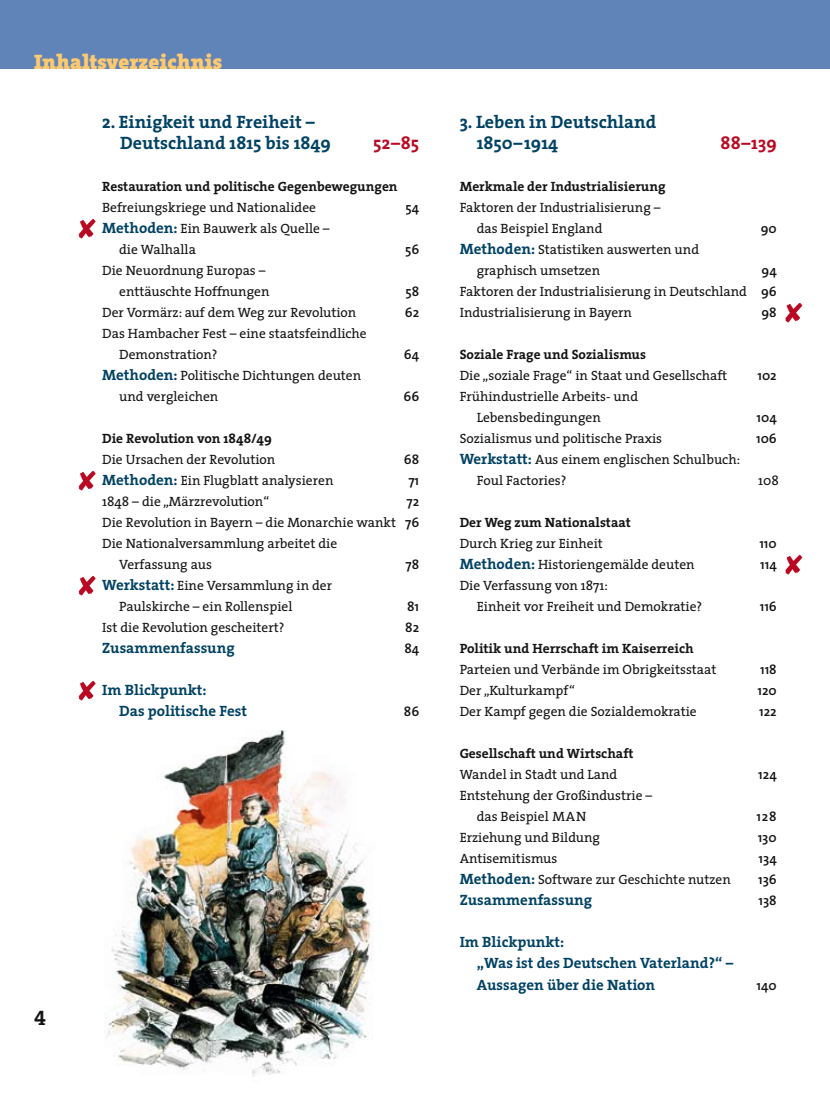
<style>
.page{position:relative;width:830px;height:1106px;background:#fff}
.page>*{position:absolute;margin:0;border:0;box-sizing:border-box;transform-origin:0 0}
._75_2_Kolumnentitel{font:21px "The Serif CV Black";color:#ffca6f}
._61_Hauptkapitelname{font:18px/21px "The Serif CV Bold";color:#004264}
._61_Hauptkapitelname-2{font:18px "The Serif CV Bold";color:#b90922}
._63_Unterkapitel{font:15px/21px "The Serif CV Bold";color:#004264}
._63_Unterkapitel-2{font:13.5px/21px "The Serif CV";color:#141314}
._62_Kapitelname{font:13.5px "The Serif CV Bold";color:#141314}
._63_Unterkapitel-3{font:700 13.5px "The Sans CV Semi";color:#141314}
.s1{font-family:"The Serif CV Bold";font-size:15px;color:#004264}
.s2{font-family:"The Sans CV Semi";font-weight:700}
</style>
<div class="page">
<img style="left:106px;top:730px;width:267px;height:347px">
<div style="left:0;top:0;width:829px;height:69px;background:#6084b7"></div>
<hr style="left:829px;top:0;width:1px;height:69px;background:#6084b7">
<p class="_75_2_Kolumnentitel" style="left:34px;top:44px;width:189px">Inhaltsverzeichnis</p>
<p class="_61_Hauptkapitelname" style="left:102px;top:111px;width:214px">2. Einigkeit und Freiheit –</p>
<p class="_61_Hauptkapitelname" style="left:120px;top:132px;width:212px">Deutschland 1815 bis 1849</p>
<p class="_61_Hauptkapitelname-2" style="left:373px;top:128px;width:47px">52–85</p>
<p class="_62_Kapitelname" style="left:102px;top:175px;width:297px">Restauration und politische Gegenbewegungen</p>
<p class="_63_Unterkapitel-2" style="left:102px;top:197px;width:215px">Befreiungskriege und Nationalidee</p>
<p class="_63_Unterkapitel-3" style="left:405px;top:196px;width:15px">54</p>
<p class="_63_Unterkapitel-2" style="left:119px;top:218px;width:212px;text-indent:-17px"><span class="s1">Methoden:</span> Ein Bauwerk als Quelle – die Walhalla</p>
<p class="_63_Unterkapitel-3" style="left:405px;top:238px;width:16px">56</p>
<p class="_63_Unterkapitel-2" style="left:102px;top:260px;width:169px;text-align:right">Die Neuordnung Europas – enttäuschte Hoffnungen</p>
<p class="_63_Unterkapitel-3" style="left:405px;top:280px;width:15px">58</p>
<p class="_63_Unterkapitel-2" style="left:102px;top:302px;width:255px">Der Vormärz: auf dem Weg zur Revolution</p>
<p class="_63_Unterkapitel-3" style="left:404px;top:301px;width:16px">62</p>
<p class="_63_Unterkapitel-2" style="left:119px;top:323px;width:249px;text-indent:-17px">Das Hambacher Fest – eine staatsfeindliche<br>Demonstration?</p>
<p class="_63_Unterkapitel-3" style="left:404px;top:343px;width:17px">64</p>
<p class="_63_Unterkapitel-2" style="left:119px;top:365px;width:243px;text-indent:-17px"><span class="s1">Methoden:</span> Politische Dichtungen deuten und vergleichen</p>
<p class="_63_Unterkapitel-3" style="left:403px;top:385px;width:17px">66</p>
<p class="_62_Kapitelname" style="left:102px;top:427px;width:171px">Die Revolution von 1848/49</p>
<p class="_63_Unterkapitel-2" style="left:102px;top:449px;width:174px">Die Ursachen der Revolution</p>
<p class="_63_Unterkapitel-3" style="left:404px;top:448px;width:17px">68</p>
<p class="_63_Unterkapitel-2" style="left:102px;top:470px;width:233px"><span class="s1">Methoden:</span> Ein Flugblatt analysieren</p>
<p class="_63_Unterkapitel-3" style="left:408px;top:469px;width:12px">71</p>
<p class="_63_Unterkapitel-2" style="left:102px;top:491px;width:168px">1848 – die „Märzrevolution“</p>
<p class="_63_Unterkapitel-3" style="left:406px;top:490px;width:14px">72</p>
<p class="_63_Unterkapitel-2" style="left:102px;top:512px;width:318px">Die Revolution in Bayern – die Monarchie wankt <span class="s2">76</span></p>
<p class="_63_Unterkapitel-2" style="left:119px;top:533px;width:219px;text-indent:-17px">Die Nationalversammlung arbeitet die<br>Verfassung aus</p>
<p class="_63_Unterkapitel-3" style="left:405px;top:553px;width:15px">78</p>
<p class="_63_Unterkapitel-2" style="left:119px;top:575px;width:214px;text-indent:-17px"><span class="s1">Werkstatt:</span> Eine Versammlung in der<br>Paulskirche – ein Rollenspiel</p>
<p class="_63_Unterkapitel-3" style="left:407px;top:595px;width:14px">81</p>
<p class="_63_Unterkapitel-2" style="left:102px;top:617px;width:184px">Ist die Revolution gescheitert?</p>
<p class="_63_Unterkapitel-3" style="left:405px;top:616px;width:15px">82</p>
<p class="_63_Unterkapitel" style="left:102px;top:637px;width:134px">Zusammenfassung</p>
<p class="_63_Unterkapitel-3" style="left:404px;top:637px;width:16px">84</p>
<p class="_63_Unterkapitel" style="left:119px;top:679px;width:129px;text-indent:-17px">Im Blickpunkt:<br>Das politische Fest</p>
<p class="_63_Unterkapitel-3" style="left:403px;top:700px;width:17px">86</p>
<p class="_61_Hauptkapitelname" style="left:476px;top:111px;width:181px;text-indent:-17px">3. Leben in Deutschland<br>1850– 1914</p>
<p class="_62_Kapitelname" style="left:459px;top:175px;width:207px">Merkmale der Industrialisierung</p>
<p class="_63_Unterkapitel-2" style="left:476px;top:197px;width:185px;text-indent:-17px">Faktoren der Industrialisierung – das Beispiel England</p>
<p class="_61_Hauptkapitelname-2" style="left:720px;top:128px;width:58px">88–139</p>
<p class="_63_Unterkapitel-3" style="left:760px;top:217px;width:18px">90</p>
<p class="_63_Unterkapitel-2" style="left:476px;top:239px;width:224px;text-indent:-17px"><span class="s1">Methoden:</span> Statistiken auswerten und graphisch umsetzen</p>
<p class="_63_Unterkapitel-3" style="left:761px;top:259px;width:17px">94</p>
<p class="_63_Unterkapitel-2" style="left:459px;top:281px;width:318px">Faktoren der Industrialisierung in Deutschland <span class="s2">96</span></p>
<p class="_63_Unterkapitel-2" style="left:459px;top:302px;width:174px">Industrialisierung in Bayern</p>
<p class="_63_Unterkapitel-3" style="left:761px;top:301px;width:17px">98</p>
<p class="_62_Kapitelname" style="left:459px;top:343px;width:188px">Soziale Frage und Sozialismus</p>
<p class="_63_Unterkapitel-2" style="left:459px;top:365px;width:269px">Die „soziale Frage“ in Staat und Gesellschaft</p>
<p class="_63_Unterkapitel-3" style="left:757px;top:364px;width:21px">102</p>
<p class="_63_Unterkapitel-2" style="left:476px;top:386px;width:163px;text-indent:-17px">Frühindustrielle Arbeits- und<br>Lebensbedingungen</p>
<p class="_63_Unterkapitel-3" style="left:756px;top:406px;width:22px">104</p>
<p class="_63_Unterkapitel-2" style="left:459px;top:428px;width:204px">Sozialismus und politische Praxis</p>
<p class="_63_Unterkapitel-3" style="left:755px;top:427px;width:22px">106</p>
<p class="_63_Unterkapitel-2" style="left:476px;top:449px;width:265px;text-indent:-17px"><span class="s1">Werkstatt:</span> Aus einem englischen Schulbuch:<br>Foul Factories?</p>
<p class="_63_Unterkapitel-2" style="left:757px;top:470px;width:22px">108</p>
<p class="_62_Kapitelname" style="left:459px;top:511px;width:173px">Der Weg zum Nationalstaat</p>
<p class="_63_Unterkapitel-2" style="left:459px;top:533px;width:145px">Durch Krieg zur Einheit</p>
<p class="_63_Unterkapitel-3" style="left:759px;top:532px;width:19px">110</p>
<p class="_63_Unterkapitel-2" style="left:459px;top:554px;width:236px"><span class="s1">Methoden:</span> Historiengemälde deuten</p>
<p class="_63_Unterkapitel-3" style="left:759px;top:553px;width:18px">114</p>
<p class="_63_Unterkapitel-2" style="left:476px;top:575px;width:227px;text-indent:-17px">Die Verfassung von 1871:<br>Einheit vor Freiheit und Demokratie?</p>
<p class="_63_Unterkapitel-3" style="left:759px;top:595px;width:19px">116</p>
<p class="_62_Kapitelname" style="left:459px;top:637px;width:235px">Politik und Herrschaft im Kaiserreich</p>
<p class="_63_Unterkapitel-2" style="left:459px;top:659px;width:258px">Parteien und Verbände im Obrigkeitsstaat</p>
<p class="_63_Unterkapitel-3" style="left:759px;top:658px;width:18px">118</p>
<p class="_63_Unterkapitel-2" style="left:459px;top:680px;width:117px">Der „Kulturkampf“</p>
<p class="_63_Unterkapitel-3" style="left:757px;top:679px;width:21px">120</p>
<p class="_63_Unterkapitel-2" style="left:459px;top:701px;width:238px">Der Kampf gegen die Sozialdemokratie</p>
<p class="_63_Unterkapitel-3" style="left:758px;top:700px;width:19px">122</p>
<p class="_62_Kapitelname" style="left:459px;top:742px;width:175px">Gesellschaft und Wirtschaft</p>
<p class="_63_Unterkapitel-2" style="left:459px;top:764px;width:159px">Wandel in Stadt und Land</p>
<p class="_63_Unterkapitel-3" style="left:757px;top:763px;width:20px">124</p>
<p class="_63_Unterkapitel-2" style="left:476px;top:785px;width:177px;text-indent:-17px">Entstehung der Großindustrie – das Beispiel MAN</p>
<p class="_63_Unterkapitel-3" style="left:756px;top:805px;width:22px">128</p>
<p class="_63_Unterkapitel-2" style="left:459px;top:827px;width:142px">Erziehung und Bildung</p>
<p class="_63_Unterkapitel-3" style="left:757px;top:826px;width:21px">130</p>
<p class="_63_Unterkapitel-2" style="left:459px;top:848px;width:99px">Antisemitismus</p>
<p class="_63_Unterkapitel-3" style="left:758px;top:847px;width:20px">134</p>
<p class="_63_Unterkapitel-2" style="left:459px;top:869px;width:272px"><span class="s1">Methoden:</span> Software zur Geschichte nutzen</p>
<p class="_63_Unterkapitel-3" style="left:757px;top:868px;width:20px">136</p>
<p class="_63_Unterkapitel" style="left:459px;top:889px;width:134px">Zusammenfassung</p>
<p class="_63_Unterkapitel-3" style="left:758px;top:889px;width:20px">138</p>
<p class="_63_Unterkapitel" style="left:476px;top:931px;width:258px;text-indent:-17px">Im Blickpunkt:<br>„Was ist des Deutschen Vaterland?“ –<br>Aussagen über die Nation</p>
<p class="_63_Unterkapitel-3" style="left:756px;top:973px;width:22px">140</p>
</div>
